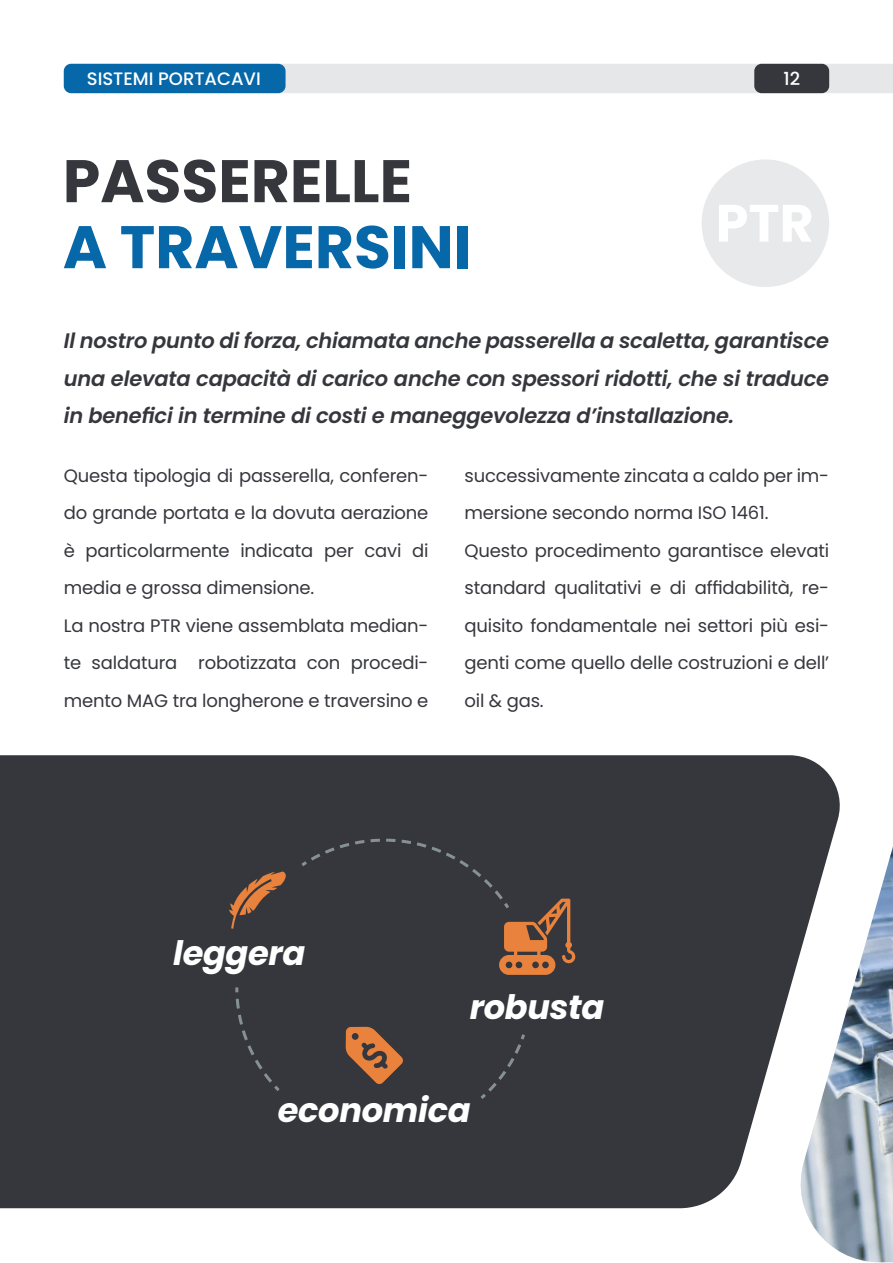
<style>
.page{position:relative;width:893px;height:1263px;background:#fff}
.page>*{position:absolute;margin:0;border:0;box-sizing:border-box;transform-origin:0 0}
.t1{font:700 60px "Poppins";color:#0667a9}
.t2{font:700 60px "Poppins";color:#36373d}
.t3{font:700 52.5px "Poppins";color:#fff}
.t4{font:italic 700 33.6px "Poppins";letter-spacing:-.01em;color:#fff}
.t5{font:italic 600 21px/37.5px "Poppins";letter-spacing:-.01em;color:#36373d;text-align:justify}
.t6{font:18px/37.5px "Poppins";letter-spacing:-.01em;color:#36373d}
.t7{font:500 18px "Poppins";color:#fff}
</style>
<div class="page">
<div style="left:64px;top:64px;width:829px;height:29px;background:#e6e7e8"></div>
<div style="left:64px;top:64px;width:222px;height:29px;background:#0667a9;border-radius:7px"></div>
<div style="left:754px;top:64px;width:75px;height:29px;background:#36373d;border-radius:7px"></div>
<div style="left:702px;top:159px;width:127px;height:128px;background:#e7e9ea;border-radius:50%"></div>
<div style="left:0;top:755px;width:790px;height:453px;background:#36373d"></div>
<svg style="left:790px;top:755px;width:11px;height:432px"></svg>
<img style="left:801px;top:756px;width:92px;height:506px">
<svg style="left:346px;top:1027px;width:57px;height:57px;background:#925d3c"></svg>
<svg style="left:229px;top:871px;width:57px;height:58px;background:#694c3c"></svg>
<svg style="left:301px;top:839px;width:275px;height:136px;background:#423d3d"></svg>
<div style="left:480px;top:1034px;width:45px;height:65px;background:#36373d"></div>
<div style="left:235px;top:987px;width:45px;height:104px;background:#36373d"></div>
<p class="t7" style="left:87px;top:66px;width:175px">SISTEMI PORTACAVI</p>
<p class="t7" style="left:783px;top:66px;width:18px">12</p>
<h1 class="t2" style="left:63px;top:139px;width:351px">PASSERELLE</h1>
<h1 class="t1" style="left:63px;top:205px;width:410px">A TRAVERSINI</h1>
<h2 class="t3" style="left:716px;top:187px;width:100px">PTR</h2>
<p class="t5" style="left:64px;top:322px;width:767px">Il nostro punto di forza, chiamata anche passerella a scaletta, garantisce una elevata capacità di carico anche con spessori ridotti, che si traduce in benefici in termine di costi e maneggevolezza d’installazione.</p>
<p class="t6" style="left:64px;top:457px;width:366px">Questa tipologia di passerella, conferen&shy;do grande portata e la dovuta aerazione è particolarmente indicata per cavi di media e grossa dimensione.<br>La nostra PTR viene assemblata median&shy;te saldatura robotizzata con procedi&shy;mento MAG tra longherone e traversino e</p>
<p class="t6" style="left:464px;top:457px;width:366px">successivamente zincata a caldo per im&shy;mersione secondo norma ISO 1461.<br>Questo procedimento garantisce elevati standard qualitativi e di affidabilità, re&shy;quisito fondamentale nei settori più esi&shy;genti come quello delle costruzioni e dell’ oil &amp; gas.</p>
<h3 class="t4" style="left:173px;top:930px;width:134px">leggera</h3>
<h3 class="t4" style="left:470px;top:983px;width:136px">robusta</h3>
<h3 class="t4" style="left:278px;top:1087px;width:194px">economica</h3>
</div>
